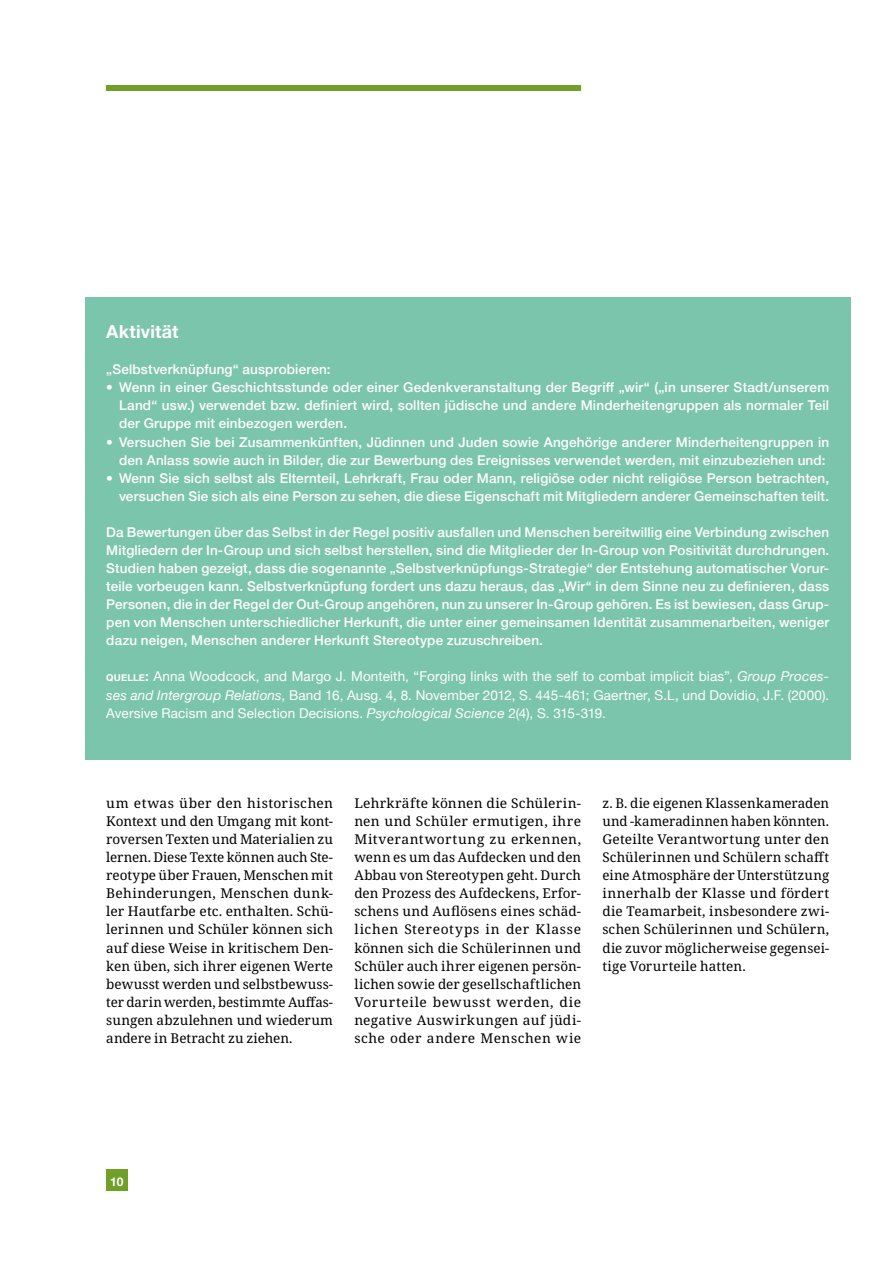
<style>
.page{position:relative;width:893px;height:1263px;background:#fff}
.page>*{position:absolute;margin:0;border:0;box-sizing:border-box;transform-origin:0 0}
.t1{font:700 18px "Helvetica Neue";letter-spacing:.01em;color:#fff}
.t2{font:500 13.5px/18px "Helvetica Neue";letter-spacing:.015em;color:#fff;text-align:justify}
.t3{font:13.5px/18px "Noto Serif";letter-spacing:.015em;color:#000;text-align:justify}
.t4{font:13.5px/18px "Helvetica Neue";letter-spacing:.01em;color:#fff;text-align:justify}
.t5{font:700 12px "Helvetica Neue";color:#fff}
.s1{font-weight:700;font-size:9.45px}
.s2{font-weight:700}
.s3{font-style:italic}
</style>
<div class="page">
<div style="left:106px;top:1169px;width:22px;height:22px;background:#71a029"></div>
<div style="left:106px;top:85px;width:475px;height:5px;background:#71a029"></div>
<div style="left:85px;top:298px;width:765px;height:462px;background:#7cc5ad"></div>
<h1 class="t1" style="left:106px;top:317px;width:74px">Aktivität</h1>
<p class="t2" style="left:106px;top:359px;width:226px">„Selbstverknüpfung“ ausprobieren:</p>
<p class="t2" style="left:119px;top:377px;width:712px;text-indent:-13px">• Wenn in einer Geschichtsstunde oder einer Gedenkveranstaltung der Begriff „wir“ („in unserer Stadt/unserem Land“ usw.) verwendet bzw. definiert wird, sollten jüdische und andere Minderheitengruppen als normaler Teil der Gruppe mit einbezogen werden.</p>
<p class="t2" style="left:106px;top:432px;width:724px;text-align:right">• Versuchen Sie bei Zusammenkünften, Jüdinnen und Juden sowie Angehörige anderer Minderheitengruppen in den Anlass sowie auch in Bilder, die zur Bewerbung des Ereignisses verwendet werden, mit einzubeziehen und:</p>
<p class="t2" style="left:106px;top:468px;width:724px;text-align:right">• Wenn Sie sich selbst als Elternteil, Lehrkraft, Frau oder Mann, religiöse oder nicht religiöse Person betrachten, versuchen Sie sich als eine Person zu sehen, die diese Eigenschaft mit Mitgliedern anderer Gemeinschaften teilt.</p>
<p class="t2" style="left:106px;top:522px;width:724px">Da Bewertungen über das Selbst in der Regel positiv ausfallen und Menschen bereitwillig eine Verbindung zwischen Mitgliedern der In-Group und sich selbst herstellen, sind die Mitglieder der In-Group von Positivität durchdrungen.<br>Studien haben gezeigt, dass die sogenannte „Selbstverknüpfungs-Strategie“ der Entstehung automatischer Vorur&shy;teile vorbeugen kann. Selbstverknüpfung fordert uns dazu heraus, das „Wir“ in dem Sinne neu zu definieren, dass Personen, die in der Regel der Out-Group angehören, nun zu unserer In-Group gehören. Es ist bewiesen, dass Grup&shy;pen von Menschen unterschiedlicher Herkunft, die unter einer gemeinsamen Identität zusammenarbeiten, weniger dazu neigen, Menschen anderer Herkunft Stereotype zuzuschreiben.</p>
<p class="t4" style="left:106px;top:668px;width:724px"><span class="s1">QUELLE</span><span class="s2">:</span> Anna Woodcock, and Margo J. Monteith, “Forging links with the self to combat implicit bias”, <span class="s3">Group Proces&shy;ses and Intergroup Relations</span>, Band 16, Ausg. 4, 8. November 2012, S. 445-461; Gaertner, S.L, und Dovidio, J.F. (2000).<br>Aversive Racism and Selection Decisions. <span class="s3">Psychological Science</span> 2(4), S. 315-319.</p>
<p class="t3" style="left:106px;top:794px;width:228px">um etwas über den historischen Kontext und den Umgang mit kont&shy;roversen Texten und Materialien zu lernen. Diese Texte können auch Ste&shy;reotype über Frauen, Menschen mit Behinderungen, Menschen dunk&shy;ler Hautfarbe etc. enthalten. Schü&shy;lerinnen und Schüler können sich auf diese Weise in kritischem Den&shy;ken üben, sich ihrer eigenen Werte bewusst werden und selbstbewuss&shy;ter darin werden, bestimmte Auffas&shy;sungen abzulehnen und wiederum andere in Betracht zu ziehen.</p>
<p class="t3" style="left:354px;top:794px;width:228px">Lehrkräfte können die Schülerin&shy;nen und Schüler ermutigen, ihre Mitverantwortung zu erkennen, wenn es um das Aufdecken und den Abbau von Stereotypen geht. Durch den Prozess des Aufdeckens, Erfor&shy;schens und Auflösens eines schäd&shy;lichen Stereotyps in der Klasse können sich die Schülerinnen und Schüler auch ihrer eigenen persön&shy;lichen sowie der gesellschaftlichen Vorurteile bewusst werden, die negative Auswirkungen auf jüdi&shy;sche oder andere Menschen wie</p>
<p class="t3" style="left:602px;top:794px;width:228px">z. B. die eigenen Klassenkameraden und -kameradinnen haben könnten.<br>Geteilte Verantwortung unter den Schülerinnen und Schülern schafft eine Atmosphäre der Unterstützung innerhalb der Klasse und fördert die Teamarbeit, insbesondere zwi&shy;schen Schülerinnen und Schülern, die zuvor möglicherweise gegensei&shy;tige Vorurteile hatten.</p>
<p class="t5" style="left:110px;top:1172px;width:15px">10</p>
</div>
